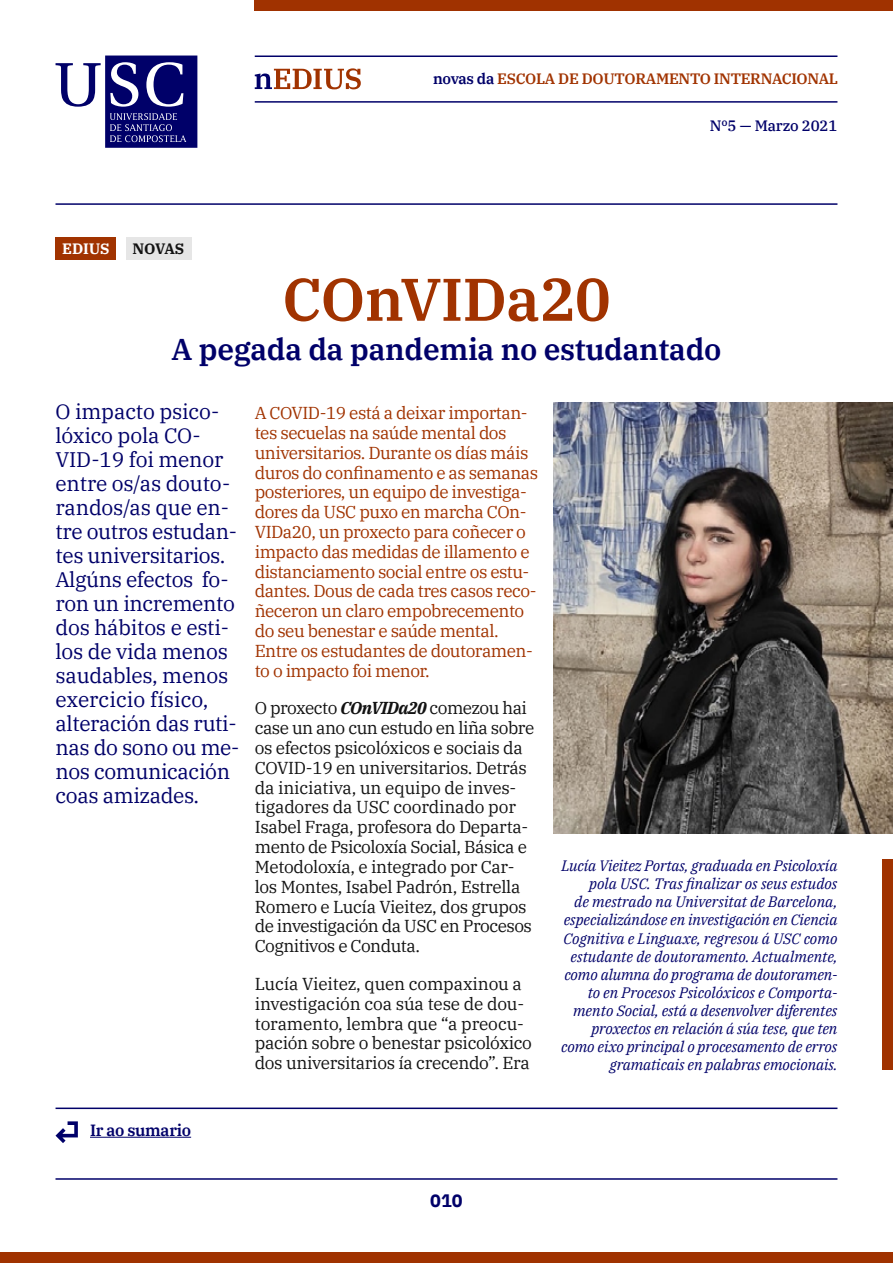
<style>
.page{position:relative;width:893px;height:1263px;background:#fff}
.page>*{position:absolute;margin:0;border:0;box-sizing:border-box;transform-origin:0 0}
.t1{font:600 60px "IBM Plex Serif";letter-spacing:-.01em;color:#a13300}
.t2{font:600 30px "IBM Plex Serif";letter-spacing:-.01em;color:#000069}
.t3{font:21px/24px "IBM Plex Serif";letter-spacing:-.02em;color:#000069}
.t4{font:700 18px "IBM Plex Sans";color:#000069}
.t5{font:17.25px/19.8px "IBM Plex Serif";letter-spacing:-.02em;color:#121212}
.t6{font:17.25px/19.8px "IBM Plex Serif";letter-spacing:-.03em;color:#a13300}
.t7{font:600 16.2px "IBM Plex Serif";letter-spacing:-.02em;color:#000069}
.t8{font:italic 15px/18px "IBM Plex Serif";letter-spacing:-.01em;color:#000069;text-align:right}
.t9{font:600 15px "IBM Plex Serif";letter-spacing:-.02em;color:#a13300}
.t10{font:500 15px "IBM Plex Serif";letter-spacing:-.01em;color:#000069}
.t11{font:700 15px "IBM Plex Serif";letter-spacing:-.01em;color:#fff}
.t12{font:700 15px "IBM Plex Serif";letter-spacing:-.025em;color:#121212}
.s1{color:#000069}
.s2{font-weight:700;font-style:italic}
</style>
<div class="page">
<hr style="left:255px;top:56px;width:582px;height:1px;background:#000069">
<hr style="left:255px;top:101px;width:582px;height:2px;background:#000069">
<div style="left:255px;top:0;width:638px;height:10px;background:#a03200"></div>
<div style="left:0;top:1252px;width:893px;height:11px;background:#a03200"></div>
<hr style="left:56px;top:203px;width:781px;height:2px;background:#000069">
<hr style="left:90px;top:1137px;width:101px;height:1px;background:#000069">
<svg style="left:56px;top:1121px;width:22px;height:22px"></svg>
<hr style="left:56px;top:1107px;width:781px;height:2px;background:#000069">
<hr style="left:56px;top:1178px;width:781px;height:2px;background:#000069">
<svg style="left:255px;top:68px;width:106px;height:21px"></svg>
<svg style="left:56px;top:56px;width:141px;height:92px"></svg>
<img style="left:554px;top:403px;width:339px;height:431px">
<div style="left:56px;top:237px;width:60px;height:22px;background:#a13300"></div>
<div style="left:126px;top:237px;width:65px;height:22px;background:#e6e6e6"></div>
<div style="left:882px;top:859px;width:11px;height:210px;background:#a03200"></div>
<p class="t11" style="left:62px;top:237px;width:49px">EDIUS</p>
<p class="t12" style="left:133px;top:236px;width:53px">NOVAS</p>
<p class="t9" style="left:433px;top:67px;width:407px"><span class="s1">novas da</span> ESCOLA DE DOUTORAMENTO INTERNACIONAL</p>
<p class="t10" style="left:710px;top:114px;width:129px">Nº5 — Marzo 2021</p>
<h1 class="t1" style="left:282px;top:252px;width:330px">COnVIDa20</h1>
<h2 class="t2" style="left:172px;top:325px;width:551px">A pegada da pandemia no estudantado</h2>
<p class="t3" style="left:56px;top:397px;width:186px">O impacto psico&shy;lóxico pola CO-<br>VID-19 foi menor entre os/as douto&shy;randos/as que en&shy;tre outros estudan&shy;tes universitarios.<br>Algúns efectos fo&shy;ron un incremento dos hábitos e esti&shy;los de vida menos saudables, menos exercicio físico, alteración das ruti&shy;nas do sono ou me&shy;nos comunicación coas amizades.</p>
<p class="t6" style="left:255px;top:402px;width:285px">A COVID-19 está a deixar importan&shy;tes secuelas na saúde mental dos universitarios. Durante os días máis duros do confinamento e as semanas posteriores, un equipo de investiga&shy;dores da USC puxo en marcha COn-VIDa20, un proxecto para coñecer o impacto das medidas de illamento e distanciamento social entre os estu&shy;dantes. Dous de cada tres casos reco&shy;ñeceron un claro empobrecemento do seu benestar e saúde mental.<br>Entre os estudantes de doutoramen&shy;to o impacto foi menor.</p>
<p class="t5" style="left:255px;top:697px;width:281px">O proxecto <span class="s2">COnVIDa20</span> comezou hai case un ano cun estudo en liña sobre os efectos psicolóxicos e sociais da COVID-19 en universitarios. Detrás da iniciativa, un equipo de inves&shy;tigadores da USC coordinado por Isabel Fraga, profesora do Departa&shy;mento de Psicoloxía Social, Básica e Metodoloxía, e integrado por Car&shy;los Montes, Isabel Padrón, Estrella Romero e Lucía Vieitez, dos grupos de investigación da USC en Procesos Cognitivos e Conduta.</p>
<p class="t5" style="left:255px;top:972px;width:279px">Lucía Vieitez, quen compaxinou a investigación coa súa tese de dou&shy;toramento, lembra que “a preocu&shy;pación sobre o benestar psicolóxico dos universitarios ía crecendo”. Era</p>
<p class="t7" style="left:90px;top:1118px;width:103px">Ir ao sumario</p>
<p class="t4" style="left:430px;top:1186px;width:34px">010</p>
<p class="t8" style="left:561px;top:856px;width:278px">Lucía Vieitez Portas, graduada en Psicoloxía pola USC. Tras finalizar os seus estudos<br>de mestrado na Universitat de Barcelona, especializándose en investigación en Ciencia Cognitiva e Linguaxe, regresou á USC como estudante de doutoramento. Actualmente, como alumna do programa de doutoramen&shy;to en Procesos Psicolóxicos e Comporta&shy;mento Social, está a desenvolver diferentes proxectos en relación á súa tese, que ten como eixo principal o procesamento de erros gramaticais en palabras emocionais.</p>
</div>
